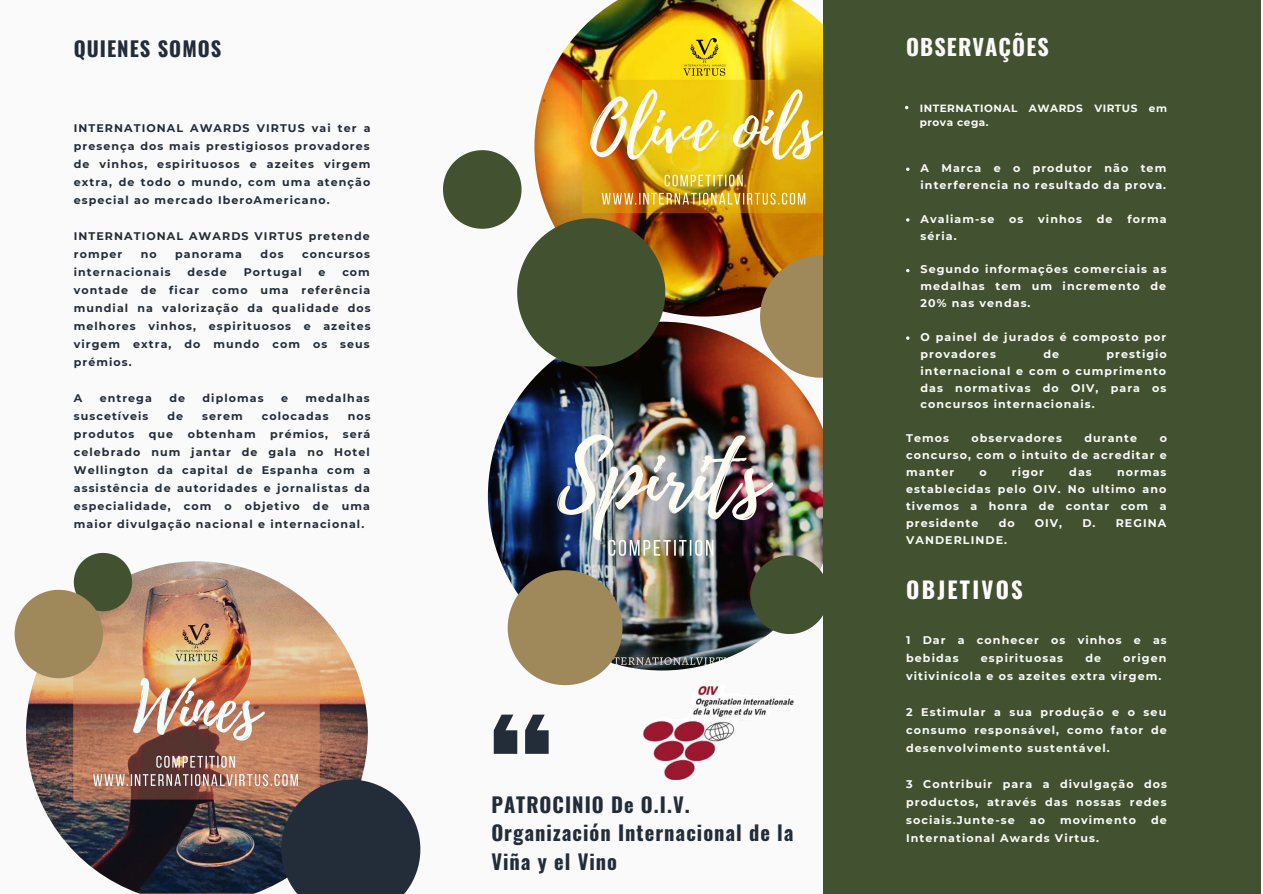
<style>
.page{position:relative;width:1263px;height:894px;background:#fff}
.page>*{position:absolute;margin:0;border:0;box-sizing:border-box;transform-origin:0 0}
.t1{font:700 22.8px "Oswald";letter-spacing:.1em;color:#fff}
.t2{font:700 22.2px "Oswald";letter-spacing:.05em;color:#fafafa}
.t3{font:700 20.55px "Oswald";letter-spacing:.05em;color:#232d3a}
.t4{font:700 20.4px/28.5px "Oswald";letter-spacing:.05em;color:#232d3a}
.t5{font:700 11.1px/16.8px "Montserrat";letter-spacing:.095em;color:#fafafa;text-align:justify}
.t6{font:700 11.1px/18px "Montserrat";letter-spacing:.095em;color:#232d3a;text-align:justify}
.t7{font:700 10.5px/14.5px "Montserrat";letter-spacing:.05em;color:#fafafa}
</style>
<div class="page">
<div style="left:0;top:0;width:1263px;height:893px;background:#fafafa"></div>
<img style="left:26px;top:561px;width:342px;height:332px">
<svg style="left:281px;top:779px;width:139px;height:114px;background:#3e434d"></svg>
<img style="left:488px;top:321px;width:348px;height:349px;border-radius:50%">
<img style="left:534px;top:0;width:289px;height:316px">
<svg style="left:760px;top:255px;width:63px;height:122px;background:#a48656"></svg>
<div style="left:823px;top:0;width:438px;height:893px;background:#425130"></div>
<svg style="left:15px;top:552px;width:117px;height:126px"></svg>
<svg style="left:494px;top:714px;width:55px;height:39px"></svg>
<svg style="left:906px;top:336px;width:3px;height:4px"></svg>
<img style="left:643px;top:685px;width:151px;height:94px">
<svg style="left:750px;top:555px;width:73px;height:78px;background:#49553a"></svg>
<svg style="left:508px;top:570px;width:115px;height:115px;background:#a0906d"></svg>
<svg style="left:443px;top:150px;width:222px;height:216px"></svg>
<h3 class="t3" style="left:74px;top:32px;width:149px">QUIENES SOMOS</h3>
<p class="t6" style="left:74px;top:119px;width:298px">INTERNATIONAL AWARDS VIRTUS vai ter a presença dos mais prestigiosos provadores de vinhos, espirituosos e azeites virgem extra, de todo o mundo, com uma atenção especial ao mercado IberoAmericano.</p>
<p class="t6" style="left:74px;top:226px;width:297px">INTERNATIONAL AWARDS VIRTUS pretende romper</p>
<p class="t6" style="left:141px;top:244px;width:17px">no</p>
<p class="t6" style="left:175px;top:244px;width:68px">panorama</p>
<p class="t6" style="left:261px;top:244px;width:24px">dos</p>
<p class="t6" style="left:302px;top:244px;width:69px">concursos</p>
<p class="t6" style="left:74px;top:262px;width:98px">internacionais</p>
<p class="t6" style="left:187px;top:262px;width:41px">desde</p>
<p class="t6" style="left:244px;top:262px;width:59px">Portugal</p>
<p class="t6" style="left:319px;top:262px;width:8px">e</p>
<p class="t6" style="left:74px;top:262px;width:298px;text-indent:269px">com vontade de ficar como uma referência mundial na valorização da qualidade dos melhores vinhos, espirituosos e azeites virgem extra, do mundo com os seus prémios.</p>
<p class="t6" style="left:74px;top:388px;width:10px">A</p>
<p class="t6" style="left:100px;top:388px;width:54px">entrega</p>
<p class="t6" style="left:169px;top:388px;width:17px">de</p>
<p class="t6" style="left:203px;top:388px;width:63px">diplomas</p>
<p class="t6" style="left:281px;top:388px;width:8px">e</p>
<p class="t6" style="left:305px;top:388px;width:66px">medalhas</p>
<p class="t6" style="left:74px;top:406px;width:76px">suscetíveis</p>
<p class="t6" style="left:167px;top:406px;width:17px">de</p>
<p class="t6" style="left:202px;top:406px;width:42px">serem</p>
<p class="t6" style="left:262px;top:406px;width:68px">colocadas</p>
<p class="t6" style="left:348px;top:406px;width:24px">nos</p>
<p class="t6" style="left:74px;top:424px;width:62px">produtos</p>
<p class="t6" style="left:149px;top:424px;width:26px">que</p>
<p class="t6" style="left:188px;top:424px;width:69px">obtenham</p>
<p class="t6" style="left:270px;top:424px;width:59px">prémios,</p>
<p class="t6" style="left:74px;top:424px;width:298px;text-indent:269px">será celebrado num jantar de gala no Hotel Wellington da capital de Espanha com a assistência de autoridades e jornalistas da especialidade, com o objetivo de uma maior divulgação nacional e internacional.</p>
<h3 class="t4" style="left:491px;top:789px;width:304px">PATROCINIO De O.I.V.<br>Organización Internacional de la<br>Viña y el Vino</h3>
<h2 class="t2" style="left:906px;top:30px;width:144px">OBSERVAÇÕES</h2>
<p class="t7" style="left:920px;top:100px;width:249px">INTERNATIONAL AWARDS VIRTUS em prova cega.</p>
<p class="t5" style="left:920px;top:160px;width:247px">A Marca e o produtor não tem interferencia no resultado da prova.</p>
<p class="t5" style="left:920px;top:210px;width:75px">Avaliam-se</p>
<p class="t5" style="left:1009px;top:210px;width:16px">os</p>
<p class="t5" style="left:1038px;top:210px;width:45px">vinhos</p>
<p class="t5" style="left:1097px;top:210px;width:17px">de</p>
<p class="t5" style="left:1127px;top:210px;width:41px">forma</p>
<p class="t5" style="left:920px;top:227px;width:38px">séria.</p>
<p class="t5" style="left:920px;top:261px;width:248px">Segundo informações comerciais as medalhas tem um incremento de 20% nas vendas.</p>
<p class="t5" style="left:920px;top:328px;width:247px">O painel de jurados é composto por provadores</p>
<p class="t5" style="left:920px;top:345px;width:248px;text-indent:186px">prestigio internacional e com o cumprimento das normativas do OIV, para os concursos internacionais.</p>
<p class="t5" style="left:906px;top:429px;width:44px">Temos</p>
<p class="t5" style="left:971px;top:429px;width:92px">observadores</p>
<p class="t5" style="left:1084px;top:429px;width:54px">durante</p>
<p class="t5" style="left:1043px;top:345px;width:17px">de</p>
<p class="t5" style="left:906px;top:429px;width:262px;text-indent:254px">o concurso, com o intuito de acreditar e manter</p>
<p class="t5" style="left:979px;top:463px;width:9px">o</p>
<p class="t5" style="left:1012px;top:463px;width:34px">rigor</p>
<p class="t5" style="left:1069px;top:463px;width:24px">das</p>
<p class="t5" style="left:906px;top:463px;width:262px;text-indent:211px">normas establecidas pelo OIV. No ultimo ano tivemos a honra de contar com a presidente</p>
<p class="t5" style="left:999px;top:514px;width:18px">do</p>
<p class="t5" style="left:1035px;top:514px;width:29px">OIV,</p>
<p class="t5" style="left:1082px;top:514px;width:85px">D. REGINA</p>
<p class="t5" style="left:906px;top:531px;width:102px">VANDERLINDE.</p>
<h1 class="t1" style="left:906px;top:572px;width:118px">OBJETIVOS</h1>
<p class="t5" style="left:906px;top:631px;width:262px;line-height:18px">1 Dar a conhecer os vinhos e as bebidas</p>
<p class="t5" style="left:906px;top:649px;width:262px;line-height:18px;text-indent:217px">origen vitivinícola e os azeites extra virgem.</p>
<p class="t5" style="left:906px;top:703px;width:262px;line-height:18px">2 Estimular a sua produção e o seu consumo responsável, como fator de desenvolvimento sustentável.</p>
<p class="t5" style="left:906px;top:775px;width:263px;line-height:18px">3 Contribuir para a divulgação dos productos, através das nossas redes sociais.Junte-se</p>
<p class="t5" style="left:981px;top:649px;width:84px">espirituosas</p>
<p class="t5" style="left:1085px;top:649px;width:17px">de</p>
<p class="t5" style="left:1030px;top:811px;width:17px">ao</p>
<p class="t5" style="left:1060px;top:811px;width:77px">movimento</p>
<p class="t5" style="left:1151px;top:811px;width:17px">de</p>
<p class="t5" style="left:906px;top:829px;width:195px">International Awards Virtus.</p>
</div>
